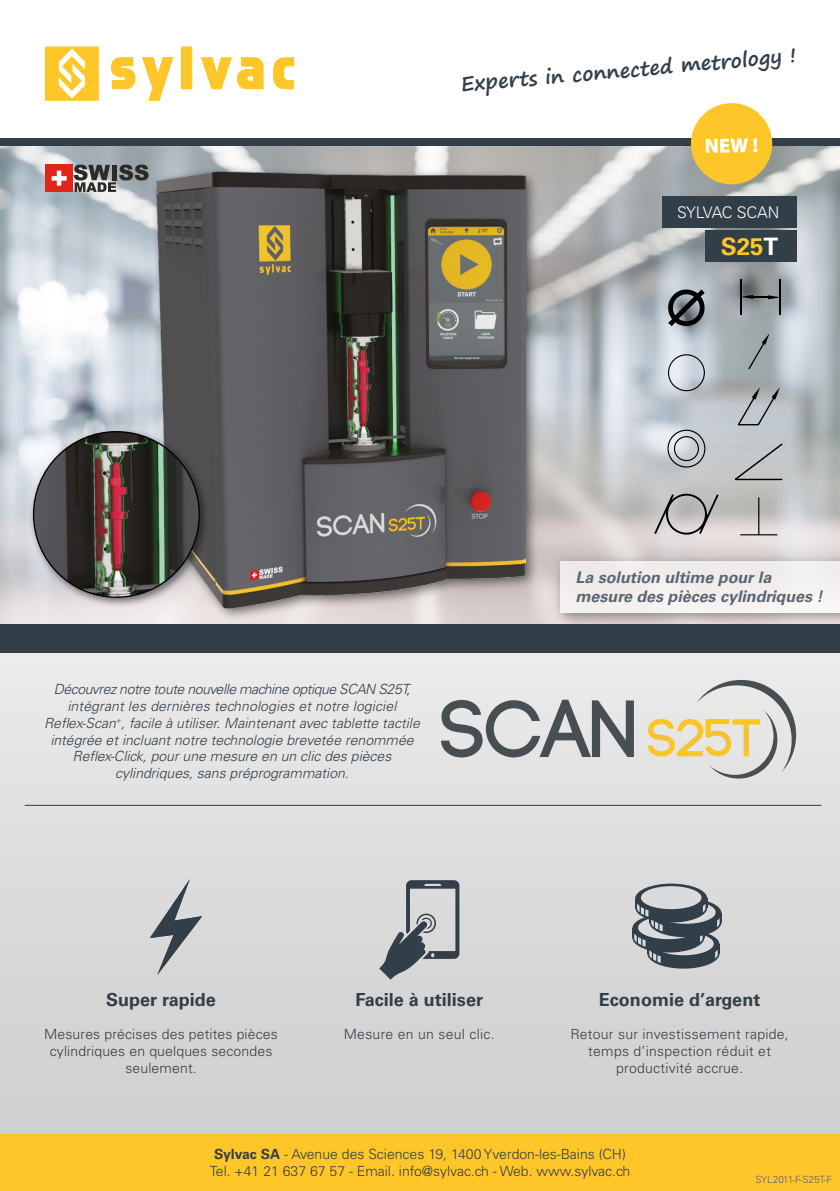
<style>
.page{position:relative;width:840px;height:1191px;background:#fff}
.page>*{position:absolute;margin:0;border:0;box-sizing:border-box;transform-origin:0 0}
.t1{font:700 24px "Univers LT Std";color:#ffc629}
.t2{font:700 20px "Segoe Print";color:#323e48}
.t3{font:700 18px "Univers LT Std";color:#323e48}
.t4{font:italic 700 16px "Univers LT Std";color:#5b6670}
.t5{font:300 16px "Univers LT Std";letter-spacing:-.025em;color:#fff}
.t6{font:italic 300 14px/16.8px "Univers LT Std";color:#323e48;text-align:center}
.t7{font:300 14px/16.8px "Univers LT Std";letter-spacing:.01em;color:#323e48;text-align:center}
.t8{font:300 10px "Univers LT Std";color:#5b6670}
.s1{color:#fff}
.s2{font-weight:700}
</style>
<div class="page">
<svg style="left:0;top:652px;width:839px;height:482px;background:#dbdbdb"></svg>
<div style="left:0;top:1134px;width:839px;height:57px;background:#ffc629"></div>
<img style="left:0;top:146px;width:839px;height:478px">
<div style="left:181px;top:47px;width:11px;height:42px;background:#ffc629"></div>
<svg style="left:142px;top:57px;width:31px;height:43px"></svg>
<svg style="left:201px;top:57px;width:30px;height:32px"></svg>
<svg style="left:237px;top:57px;width:26px;height:32px"></svg>
<svg style="left:273px;top:57px;width:21px;height:32px"></svg>
<svg style="left:111px;top:57px;width:24px;height:32px"></svg>
<svg style="left:45px;top:47px;width:53px;height:53px"></svg>
<div style="left:0;top:624px;width:839px;height:28px;background:#323e48"></div>
<svg style="left:441px;top:699px;width:192px;height:58px;background:#a7aaab"></svg>
<svg style="left:647px;top:680px;width:148px;height:98px;background:#dbd5c3"></svg>
<hr style="left:25px;top:805px;width:796px;height:1px;background:#323e48">
<div style="left:0;top:139px;width:839px;height:7px;background:#323e48"></div>
<svg style="left:150px;top:879px;width:52px;height:96px;background:#b0b3b6"></svg>
<svg style="left:379px;top:880px;width:80px;height:99px;background:#a5a8ac"></svg>
<svg style="left:667px;top:287px;width:37px;height:41px;background:#5d6368"></svg>
<svg style="left:653px;top:492px;width:65px;height:44px;background:#afadad"></svg>
<svg style="left:737px;top:387px;width:42px;height:38px;background:#a6abaf"></svg>
<svg style="left:734px;top:443px;width:48px;height:37px;background:#b4b7b8"></svg>
<svg style="left:667px;top:354px;width:37px;height:37px"></svg>
<svg style="left:739px;top:497px;width:38px;height:38px"></svg>
<svg style="left:747px;top:334px;width:21px;height:35px"></svg>
<svg style="left:667px;top:429px;width:38px;height:38px"></svg>
<hr style="left:740px;top:279px;width:1px;height:36px;background:#000">
<hr style="left:778px;top:279px;width:2px;height:36px;background:#000">
<svg style="left:741px;top:295px;width:38px;height:4px"></svg>
<img style="left:143px;top:162px;width:397px;height:457px">
<div style="left:28px;top:426px;width:182px;height:182px;background:#000;opacity:.5"></div>
<img style="left:34px;top:432px;width:165px;height:165px;border-radius:83px">
<svg style="left:74px;top:165px;width:74px;height:27px;background:#757777"></svg>
<div style="left:45px;top:164px;width:28px;height:28px;background:#e1251b"></div>
<svg style="left:52px;top:171px;width:15px;height:15px"></svg>
<svg style="left:628px;top:882px;width:96px;height:88px;background:#8a9095"></svg>
<div style="left:690px;top:103px;width:81px;height:81px;background:#ffc629;border-radius:50%"></div>
<svg style="left:705px;top:138px;width:52px;height:15px"></svg>
<div style="left:662px;top:197px;width:134px;height:31px;background:#323e48"></div>
<div style="left:705px;top:231px;width:91px;height:31px;background:#323e48"></div>
<div style="left:552px;top:554px;width:287px;height:73px;background:#000;opacity:.5"></div>
<div style="left:559px;top:561px;width:280px;height:51px;background:#f2efee"></div>
<p class="t2" style="left:459px;top:66px;width:338px;rotate:-5deg">Experts in connected metrology !</p>
<p class="t5" style="left:676px;top:203px;width:104px">SYLVAC SCAN</p>
<p class="t1" style="left:720px;top:233px;width:59px">S25<span class="s1">T</span></p>
<p class="t6" style="left:44px;top:681px;width:380px">DécouvreznotretoutenouvellemachineoptiqueSCAN S25T, intégrantles dernières technologies etnotre logiciel Reflex-Scan<sup>+</sup>,facile à utiliser.Maintenantavec tablette tactile intégrée etincluantnotre technologie brevetée renommée Reflex-Click,pourune mesure en un clic des pièces</p>
<p class="t6" style="left:115px;top:765px;width:238px">cylindriques,sans préprogrammation.</p>
<p class="t4" style="left:575px;top:568px;width:201px">La solution ultime pourla</p>
<p class="t4" style="left:575px;top:587px;width:252px">mesure des pièces cylindriques !</p>
<p class="t3" style="left:106px;top:988px;width:111px">Super rapide</p>
<p class="t7" style="left:44px;top:1025px;width:235px">Mesures précises des petites pièces cylindriques en quelques secondes seulement.</p>
<p class="t3" style="left:355px;top:988px;width:129px">Facile à utiliser</p>
<p class="t7" style="left:343px;top:1025px;width:152px">Mesure en un seul clic.</p>
<p class="t3" style="left:598px;top:988px;width:163px">Economie d’argent</p>
<p class="t7" style="left:570px;top:1025px;width:220px">Retour sur investissement rapide, temps d’inspection réduit et productivité accrue.</p>
<p class="t7" style="left:214px;top:1145px;width:413px"><span class="s2">Sylvac SA</span> - Avenue des Sciences 19, 1400 Yverdon-les-Bains (CH)</p>
<p class="t7" style="left:209px;top:1162px;width:422px">Tel. +41 21 637 67 57 - Email. info@sylvac.ch - Web. www.sylvac.ch</p>
<p class="t8" style="left:755px;top:1173px;width:78px">SYL2011-F-S25T-F</p>
</div>
